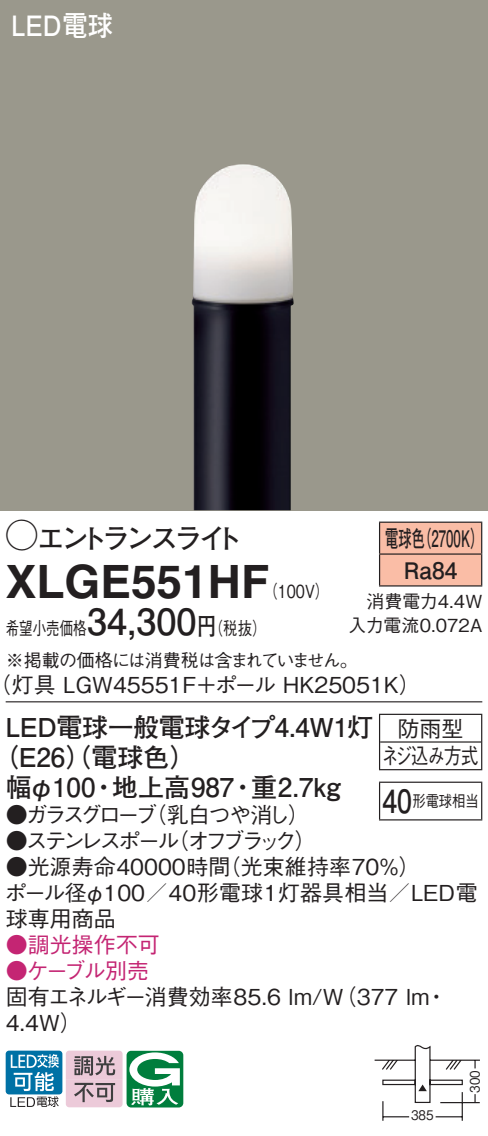
<style>
.page{position:relative;width:488px;height:1136px;background:#fff}
.page>*{position:absolute;margin:0;border:0;box-sizing:border-box;transform-origin:0 0}
.t1{font:700 46px "Helvetica LT Std";color:#231f20}
.t2{font:700 36px "Futo Go B101 Pro";color:#231f20}
.t3{font:700 32px "Futo Go B101 Pro";color:#231f20;scale:.83 1}
.t4{font:700 28px "Futo Go B101 Pro";letter-spacing:-.15em;color:#231f20}
.t5{font:700 28px "Futo Go B101 Pro";color:#fff;scale:.9 1}
.t6{font:700 26px "Futo Go B101 Pro";letter-spacing:-.015em;color:#231f20}
.t7{font:700 22.8px/32px "Futo Go B101 Pro";color:#231f20;scale:.58 1}
.t8{font:500 22px/26px "Gothic BBB Pro";color:#231f20}
.t9{font:500 22px "Gothic BBB Pro";color:#c42573}
.t10{font:500 22px "Gothic BBB Pro";letter-spacing:-.14em;color:#231f20}
.t11{font:500 22px/27.6px "Gothic BBB Pro";letter-spacing:-.045em;color:#231f20;text-align:center}
.t12{font:500 22px "Gothic BBB Pro";letter-spacing:-.16em;color:#231f20}
.t13{font:500 18px/31.6px "Gothic BBB Pro";letter-spacing:-.04em;color:#231f20;scale:.75 1}
.t14{font:500 18px/24px "Gothic BBB Pro";color:#231f20;text-align:right}
.t15{font:500 18px "Gothic BBB Pro";color:#231f20;scale:.8 1}
.t16{font:500 16px "Gothic BBB Pro";color:#231f20;scale:.83 1}
.t17{font:500 13.2px "Gothic BBB Pro";color:#231f20;scale:.9 1}
.s1{font-family:"Ford Classification 1";font-weight:400;font-size:32px}
.s2{font-family:"Futo Go B101 Pro";font-weight:700;font-size:24px}
</style>
<div class="page">
<div style="left:0;top:0;width:488px;height:510px;background:#9a988c"></div>
<img style="left:191px;top:164px;width:102px;height:346px">
<div style="left:380px;top:523px;width:101px;height:62px;background:#fabda6"></div>
<hr style="left:379px;top:521px;width:103px;height:2px;background:#231f20">
<hr style="left:379px;top:523px;width:1px;height:30px;background:#231f20">
<hr style="left:481px;top:523px;width:1px;height:30px;background:#231f20">
<hr style="left:379px;top:553px;width:103px;height:2px;background:#231f20">
<hr style="left:379px;top:555px;width:1px;height:30px;background:#231f20">
<hr style="left:481px;top:555px;width:1px;height:30px;background:#231f20">
<hr style="left:379px;top:585px;width:103px;height:2px;background:#231f20">
<hr style="left:6px;top:701px;width:476px;height:1px;background:#231f20">
<svg style="left:379px;top:715px;width:1px;height:54px"></svg>
<hr style="left:379px;top:714px;width:103px;height:1px;background:#231f20">
<hr style="left:380px;top:741px;width:101px;height:2px;background:#231f20">
<svg style="left:481px;top:715px;width:1px;height:54px"></svg>
<hr style="left:379px;top:769px;width:103px;height:1px;background:#231f20">
<hr style="left:379px;top:783px;width:1px;height:36px;background:#231f20">
<hr style="left:379px;top:782px;width:103px;height:1px;background:#231f20">
<hr style="left:481px;top:783px;width:1px;height:36px;background:#231f20">
<hr style="left:379px;top:819px;width:103px;height:2px;background:#231f20">
<svg style="left:374px;top:1045px;width:106px;height:76px"></svg>
<div style="left:6px;top:1051px;width:56px;height:43px;background:#0071a5;border-radius:3px"></div>
<svg style="left:10px;top:1054px;width:49px;height:53px"></svg>
<svg style="left:66px;top:1051px;width:117px;height:56px"></svg>
<p class="t5" style="left:11px;top:3px;width:114px">LED電球</p>
<p class="t4" style="left:6px;top:516px;width:239px"><span class="s1">A</span>エントランスライト</p>
<p class="t7" style="left:418px;top:519px;width:115px">（2700 (K</p>
<p class="t7" style="left:403px;top:519px;width:94px;text-indent:-19px">電球色<br>Ra84</p>
<p class="t14" style="left:348px;top:587px;width:135px">消費電力4.4W入力電流0.072A</p>
<h1 class="t1" style="left:6px;top:554px;width:265px">XLGE551HF</h1>
<p class="t15" style="left:197px;top:614px;width:88px">（<span class="s2">円</span>税抜(</p>
<p class="t15" style="left:263px;top:577px;width:84px">（100 (V</p>
<h2 class="t2" style="left:87px;top:593px;width:111px">34,300</h2>
<p class="t13" style="left:6px;top:610px;width:471px">希望小売価格<br>※掲載の価格には消費税は含まれていません。</p>
<p class="t8" style="left:-10px;top:669px;width:432px">（灯具 LGW45551 ＋F ポール HK25051K(</p>
<p class="t6" style="left:6px;top:706px;width:369px">LED電球一般電球タイプ4.4W 灯1</p>
<p class="t6" style="left:-8px;top:736px;width:206px">（E26（）電球色(</p>
<p class="t6" style="left:251px;top:766px;width:91px">重2.7kg</p>
<p class="t6" style="left:6px;top:766px;width:91px">幅φ100</p>
<p class="t6" style="left:112px;top:766px;width:124px">地上高987</p>
<p class="t6" style="left:91px;top:766px;width:27px">・</p>
<p class="t6" style="left:230px;top:766px;width:27px">・</p>
<p class="t12" style="left:6px;top:797px;width:153px">●ガラスグローブ</p>
<p class="t8" style="left:145px;top:799px;width:167px">（乳白つや消し(</p>
<p class="t8" style="left:167px;top:825px;width:151px">（オフブラック(</p>
<p class="t10" style="left:6px;top:823px;width:175px">●ステンレスポール</p>
<p class="t11" style="left:381px;top:712px;width:98px">防雨型<br>ネジ込み方式</p>
<p class="t16" style="left:412px;top:788px;width:81px">形電球相当</p>
<h3 class="t3" style="left:382px;top:775px;width:37px">40</h3>
<p class="t8" style="left:219px;top:851px;width:203px">（光束維持率70％(</p>
<p class="t8" style="left:5px;top:851px;width:474px">●光源寿命40000時間<br>ポール径φ100／40形電球1灯器具相当／LED電球専用商品</p>
<p class="t9" style="left:6px;top:927px;width:155px">●調光操作不可</p>
<p class="t9" style="left:6px;top:953px;width:145px">●ケーブル別売</p>
<p class="t8" style="left:425px;top:981px;width:23px">・</p>
<p class="t8" style="left:6px;top:981px;width:425px">固有エネルギー消費効率85.6 lm （W/ 377 lm<br>4.4W(</p>
<p class="t17" style="left:411px;top:1105px;width:26px">385</p>
<p class="t17" style="left:464px;top:1093px;width:26px;rotate:-90deg">300</p>
</div>
